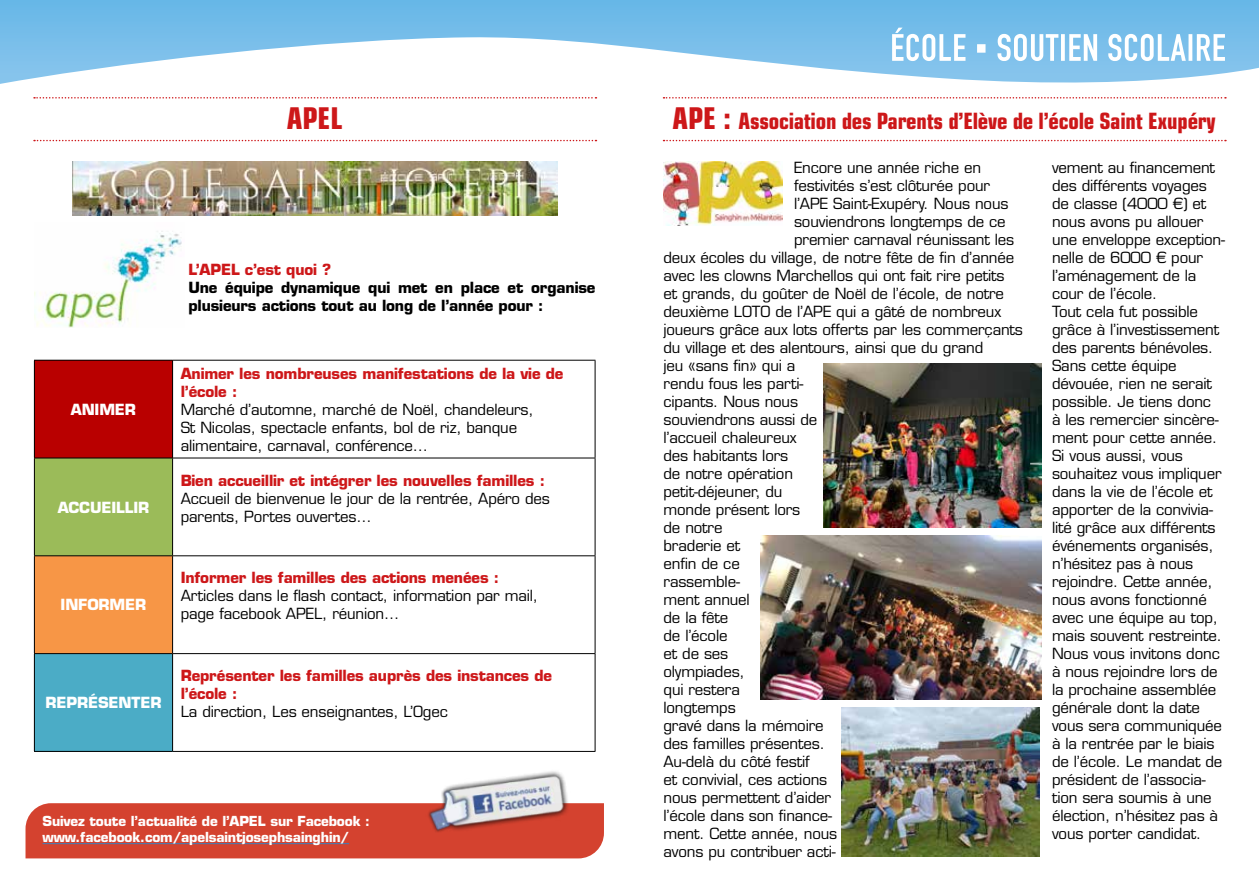
<style>
.page{position:relative;width:1259px;height:893px;background:#fff}
.page>*{position:absolute;margin:0;border:0;box-sizing:border-box;transform-origin:0 0}
.t1{font:700 condensed 30px "Eurostile LT Std";color:#cd1719}
.t2{font:700 condensed 22.5px "Eurostile LT Std";letter-spacing:-.01em;color:#cd1719}
.t3{font:15px/18px "Eurostile LT Std";letter-spacing:-.01em;color:#000}
.t4{font:700 15px/18px "Eurostile LT Std";letter-spacing:-.01em;color:#cd1719}
.t5{font:700 15px/18px "Eurostile LT Std";letter-spacing:-.01em;color:#000}
.t6{font:700 15px "Eurostile LT Std";letter-spacing:-.01em;color:#fff}
.t7{font:700 13.5px/16.2px "Eurostile LT Std";letter-spacing:-.01em;color:#fff}
.s1{font-size:30px}
</style>
<div class="page">
<svg style="left:0;top:0;width:1259px;height:84px"></svg>
<svg style="left:892px;top:28px;width:333px;height:33px"></svg>
<svg style="left:34px;top:140px;width:562px;height:1px"></svg>
<svg style="left:34px;top:97px;width:562px;height:2px"></svg>
<img style="left:34px;top:231px;width:148px;height:97px">
<img style="left:72px;top:162px;width:485px;height:53px">
<div style="left:26px;top:803px;width:578px;height:55px;background:#d4422f"></div>
<hr style="left:43px;top:843px;width:306px;height:1px;background:#3c80bc">
<img style="left:422px;top:771px;width:152px;height:68px">
<div style="left:34px;top:360px;width:139px;height:98px;background:#b90000"></div>
<div style="left:34px;top:458px;width:139px;height:98px;background:#9bbb59"></div>
<div style="left:34px;top:556px;width:139px;height:98px;background:#f79646"></div>
<div style="left:34px;top:654px;width:139px;height:97px;background:#4bacc6"></div>
<hr style="left:34px;top:360px;width:139px;height:1px;background:#000">
<hr style="left:173px;top:360px;width:422px;height:1px;background:#000">
<hr style="left:34px;top:458px;width:139px;height:1px;background:#000">
<hr style="left:173px;top:458px;width:422px;height:1px;background:#000">
<hr style="left:34px;top:555px;width:139px;height:1px;background:#000">
<hr style="left:173px;top:555px;width:422px;height:1px;background:#000">
<hr style="left:34px;top:653px;width:139px;height:1px;background:#000">
<hr style="left:173px;top:653px;width:422px;height:1px;background:#000">
<hr style="left:34px;top:751px;width:139px;height:1px;background:#000">
<hr style="left:173px;top:751px;width:422px;height:1px;background:#000">
<hr style="left:34px;top:361px;width:1px;height:97px;background:#000">
<hr style="left:34px;top:458px;width:1px;height:97px;background:#000">
<hr style="left:34px;top:556px;width:1px;height:97px;background:#000">
<hr style="left:34px;top:654px;width:1px;height:97px;background:#000">
<hr style="left:172px;top:361px;width:1px;height:97px;background:#000">
<hr style="left:595px;top:361px;width:1px;height:97px;background:#000">
<hr style="left:172px;top:458px;width:1px;height:97px;background:#000">
<hr style="left:595px;top:458px;width:1px;height:97px;background:#000">
<hr style="left:172px;top:556px;width:1px;height:97px;background:#000">
<hr style="left:595px;top:556px;width:1px;height:97px;background:#000">
<hr style="left:172px;top:654px;width:1px;height:97px;background:#000">
<hr style="left:595px;top:654px;width:1px;height:97px;background:#000">
<svg style="left:663px;top:140px;width:563px;height:1px"></svg>
<svg style="left:663px;top:97px;width:563px;height:2px"></svg>
<img style="left:823px;top:364px;width:218px;height:164px">
<img style="left:761px;top:536px;width:280px;height:163px">
<img style="left:841px;top:708px;width:199px;height:149px">
<img style="left:663px;top:162px;width:119px;height:64px">
<h1 class="t1" style="left:287px;top:100px;width:57px">APEL</h1>
<p class="t4" style="left:188px;top:260px;width:144px">L’APEL c’est quoi ?</p>
<p class="t5" style="left:188px;top:278px;width:408px">Une équipe dynamique qui met en place et organise plusieurs actions tout au long de l’année pour :</p>
<p class="t6" style="left:71px;top:400px;width:67px">ANIMER</p>
<p class="t6" style="left:58px;top:498px;width:93px">ACCUEILLIR</p>
<p class="t6" style="left:61px;top:596px;width:87px">INFORMER</p>
<p class="t6" style="left:45px;top:693px;width:117px">REPRÉSENTER</p>
<p class="t4" style="left:181px;top:364px;width:384px">Animer les nombreuses manifestations de la vie de l’école :</p>
<p class="t3" style="left:181px;top:400px;width:354px">Marché d’automne, marché de Noël, chandeleurs,<br>St Nicolas, spectacle enfants, bol de riz, banque alimentaire, carnaval, conférence…</p>
<p class="t4" style="left:181px;top:471px;width:366px">Bien accueillir et intégrer les nouvelles familles :</p>
<p class="t3" style="left:181px;top:489px;width:371px">Accueil de bienvenue le jour de la rentrée, Apéro des parents, Portes ouvertes…</p>
<p class="t4" style="left:181px;top:569px;width:320px">Informer les familles des actions menées :</p>
<p class="t3" style="left:181px;top:587px;width:359px">Articles dans le flash contact, information par mail, page facebook APEL, réunion…</p>
<p class="t4" style="left:181px;top:667px;width:373px">Représenter les familles auprès des instances de l’école :</p>
<p class="t3" style="left:181px;top:703px;width:269px">La direction, Les enseignantes, L’Ogec</p>
<p class="t7" style="left:43px;top:813px;width:329px">Suivez toute l’actualité de l’APEL sur Facebook : www.facebook.com/apelsaintjosephsainghin/</p>
<h2 class="t2" style="left:672px;top:107px;width:544px"><span class="s1">APE :</span> Association des Parents d’Elève de l’école Saint Exupéry</h2>
<p class="t3" style="left:794px;top:158px;width:189px">Encore une année riche en</p>
<p class="t3" style="left:794px;top:176px;width:197px">festivités s’est clôturée pour</p>
<p class="t3" style="left:794px;top:194px;width:216px">l’APE Saint-Exupéry. Nous nous</p>
<p class="t3" style="left:794px;top:212px;width:213px">souviendrons longtemps de ce</p>
<p class="t3" style="left:794px;top:230px;width:222px">premier carnaval réunissant les</p>
<p class="t3" style="left:663px;top:248px;width:352px">deux écoles du village, de notre fête de fin d’année</p>
<p class="t3" style="left:663px;top:266px;width:342px">avec les clowns Marchellos qui ont fait rire petits</p>
<p class="t3" style="left:663px;top:284px;width:342px">et grands, du goûter de Noël de l’école, de notre</p>
<p class="t3" style="left:663px;top:302px;width:339px">deuxième LOTO de l’APE qui a gâté de nombreux</p>
<p class="t3" style="left:663px;top:320px;width:361px">joueurs grâce aux lots offerts par les commerçants</p>
<p class="t3" style="left:663px;top:338px;width:321px">du village et des alentours, ainsi que du grand</p>
<p class="t3" style="left:663px;top:356px;width:133px">jeu «sans fin» qui a</p>
<p class="t3" style="left:663px;top:374px;width:141px">rendu fous les parti-</p>
<p class="t3" style="left:663px;top:392px;width:136px">cipants. Nous nous</p>
<p class="t3" style="left:663px;top:410px;width:155px">souviendrons aussi de</p>
<p class="t3" style="left:663px;top:428px;width:135px">l’accueil chaleureux</p>
<p class="t3" style="left:663px;top:446px;width:126px">des habitants lors</p>
<p class="t3" style="left:663px;top:464px;width:131px">de notre opération</p>
<p class="t3" style="left:663px;top:482px;width:120px">petit-déjeuner, du</p>
<p class="t3" style="left:663px;top:500px;width:138px">monde présent lors</p>
<p class="t3" style="left:663px;top:518px;width:61px">de notre</p>
<p class="t3" style="left:663px;top:536px;width:78px">braderie et</p>
<p class="t3" style="left:663px;top:554px;width:78px">enfin de ce</p>
<p class="t3" style="left:663px;top:572px;width:78px">rassemble-</p>
<p class="t3" style="left:663px;top:590px;width:88px">ment annuel</p>
<p class="t3" style="left:663px;top:608px;width:66px">de la fête</p>
<p class="t3" style="left:663px;top:626px;width:66px">de l’école</p>
<p class="t3" style="left:663px;top:644px;width:66px">et de ses</p>
<p class="t3" style="left:663px;top:662px;width:83px">olympiades,</p>
<p class="t3" style="left:663px;top:680px;width:78px">qui restera</p>
<p class="t3" style="left:663px;top:698px;width:74px">longtemps</p>
<p class="t3" style="left:663px;top:716px;width:162px">gravé dans la mémoire</p>
<p class="t3" style="left:663px;top:734px;width:163px">des familles présentes.</p>
<p class="t3" style="left:663px;top:752px;width:148px">Au-delà du côté festif</p>
<p class="t3" style="left:663px;top:770px;width:165px">et convivial, ces actions</p>
<p class="t3" style="left:663px;top:788px;width:169px">nous permettent d’aider</p>
<p class="t3" style="left:663px;top:806px;width:170px">l’école dans son finance-</p>
<p class="t3" style="left:663px;top:824px;width:175px">ment. Cette année, nous</p>
<p class="t3" style="left:663px;top:842px;width:174px">avons pu contribuer acti-</p>
<p class="t3" style="left:1052px;top:158px;width:174px">vement au financement des différents voyages de classe (4000 €) et nous avons pu allouer une enveloppe exception&shy;nelle de 6000 € pour l’aménagement de la cour de l’école.<br>Tout cela fut possible grâce à l’investissement des parents bénévoles.<br>Sans cette équipe dévouée, rien ne serait possible. Je tiens donc<br>à les remercier sincère&shy;ment pour cette année.<br>Si vous aussi, vous souhaitez vous impliquer dans la vie de l’école et apporter de la convivia&shy;lité grâce aux différents événements organisés, n’hésitez pas à nous rejoindre. Cette année, nous avons fonctionné avec une équipe au top, mais souvent restreinte.<br>Nous vous invitons donc à nous rejoindre lors de la prochaine assemblée générale dont la date vous sera communiquée à la rentrée par le biais de l’école. Le mandat de président de l’associa&shy;tion sera soumis à une élection, n’hésitez pas à vous porter candidat.</p>
</div>
